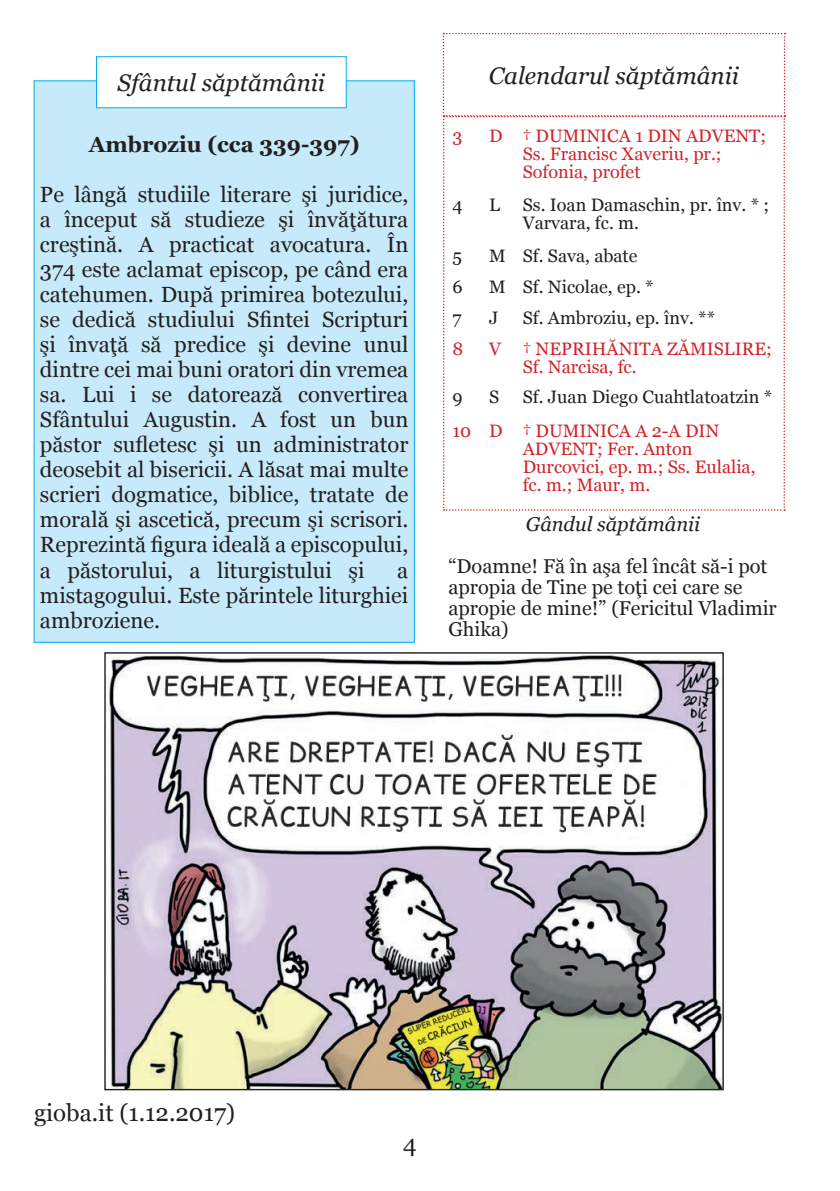
<style>
.page{position:relative;width:840px;height:1191px;background:#fff}
.page>*{position:absolute;margin:0;border:0;box-sizing:border-box;transform-origin:0 0}
.t1{font:italic 24px "Georgia";color:#231f20}
.t2{font:24px "Georgia";color:#231f20}
.t3{font:22px/25px "Georgia";color:#231f20;text-align:justify}
.t4{font:700 22px "Georgia";color:#231f20}
.t5{font:20px/21px "Georgia";color:#231f20}
.t6{font:italic 20px "Georgia";color:#231f20}
.t7{font:18px/18px "Georgia";color:#d1232a}
.t8{font:18px/18px "Georgia";color:#231f20}
</style>
<div class="page">
<div style="left:34px;top:81px;width:380px;height:561px;background:#c6eafa"></div>
<div style="left:96px;top:57px;width:250px;height:51px;background:#fff"></div>
<div style="left:96px;top:56px;width:250px;height:52px;border:1px solid #00aeef"></div>
<img style="left:106px;top:654px;width:615px;height:434px">
<svg style="left:442px;top:33px;width:343px;height:478px"></svg>
<p class="t1" style="left:117px;top:68px;width:209px">Sfântul săptămânii</p>
<p class="t1" style="left:488px;top:60px;width:251px">Calendarul săptămânii</p>
<p class="t4" style="left:89px;top:131px;width:272px">Ambroziu (cca 339-397)</p>
<p class="t3" style="left:40px;top:183px;width:370px">Pe lângă studiile literare şi juridice, a început să studieze şi învăţătura creştină. A practicat avocatura. În 374 este aclamat episcop, pe când era catehumen. După primirea botezului, se dedică studiului Sfintei Scripturi şi învaţă să predice şi devine unul dintre cei mai buni oratori din vremea sa. Lui i se datorează convertirea Sfântului Augustin. A fost un bun păstor sufletesc şi un administrator deosebit al bisericii. A lăsat mai multe scrieri dogmatice, biblice, tratate de morală şi ascetică, precum şi scrisori.<br>Reprezintă figura ideală a episcopului, a păstorului, a liturgistului şi</p>
<p class="t3" style="left:40px;top:558px;width:370px;text-indent:357px">a mistagogului. Este părintele liturghiei ambroziene.</p>
<p class="t7" style="left:452px;top:128px;width:11px">3</p>
<p class="t7" style="left:488px;top:128px;width:15px">D</p>
<p class="t7" style="left:522px;top:128px;width:245px">† DUMINICA 1 DIN ADVENT;<br>Ss. Francisc Xaveriu, pr.;<br>Sofonia, profet</p>
<p class="t8" style="left:452px;top:196px;width:12px">4</p>
<p class="t8" style="left:488px;top:196px;width:12px">L</p>
<p class="t8" style="left:522px;top:196px;width:248px">Ss. Ioan Damaschin, pr. înv. * ;<br>Varvara, fc. m.</p>
<p class="t8" style="left:452px;top:247px;width:11px">5</p>
<p class="t8" style="left:488px;top:247px;width:18px">M</p>
<p class="t8" style="left:522px;top:247px;width:116px">Sf. Sava, abate</p>
<p class="t8" style="left:452px;top:278px;width:12px">6</p>
<p class="t8" style="left:488px;top:278px;width:18px">M</p>
<p class="t8" style="left:522px;top:278px;width:132px">Sf. Nicolae, ep. *</p>
<p class="t8" style="left:452px;top:309px;width:11px">7</p>
<p class="t8" style="left:488px;top:309px;width:11px">J</p>
<p class="t8" style="left:522px;top:309px;width:194px">Sf. Ambroziu, ep. înv. **</p>
<p class="t7" style="left:452px;top:340px;width:12px">8</p>
<p class="t7" style="left:488px;top:340px;width:14px">V</p>
<p class="t7" style="left:522px;top:340px;width:250px">† NEPRIHĂNITA ZĂMISLIRE;</p>
<p class="t7" style="left:522px;top:358px;width:115px">Sf. Narcisa, fc.</p>
<p class="t8" style="left:452px;top:388px;width:12px">9</p>
<p class="t8" style="left:488px;top:388px;width:12px">S</p>
<p class="t8" style="left:522px;top:388px;width:251px">Sf. Juan Diego Cuahtlatoatzin *</p>
<p class="t7" style="left:452px;top:422px;width:20px">10</p>
<p class="t7" style="left:488px;top:422px;width:15px">D</p>
<p class="t7" style="left:522px;top:422px;width:234px">† DUMINICA A 2-A DIN<br>ADVENT; Fer. Anton<br>Durcovici, ep. m.; Ss. Eulalia, fc. m.; Maur, m.</p>
<p class="t6" style="left:525px;top:512px;width:176px">Gândul săptămânii</p>
<p class="t5" style="left:448px;top:556px;width:330px">“Doamne! Fă în aşa fel încât să-i pot apropia de Tine pe toţi cei care se apropie de mine!” (Fericitul Vladimir<br>Ghika)</p>
<p class="t2" style="left:34px;top:1097px;width:202px">gioba.it (1.12.2017)</p>
<p class="t2" style="left:403px;top:1129px;width:15px">4</p>
</div>
